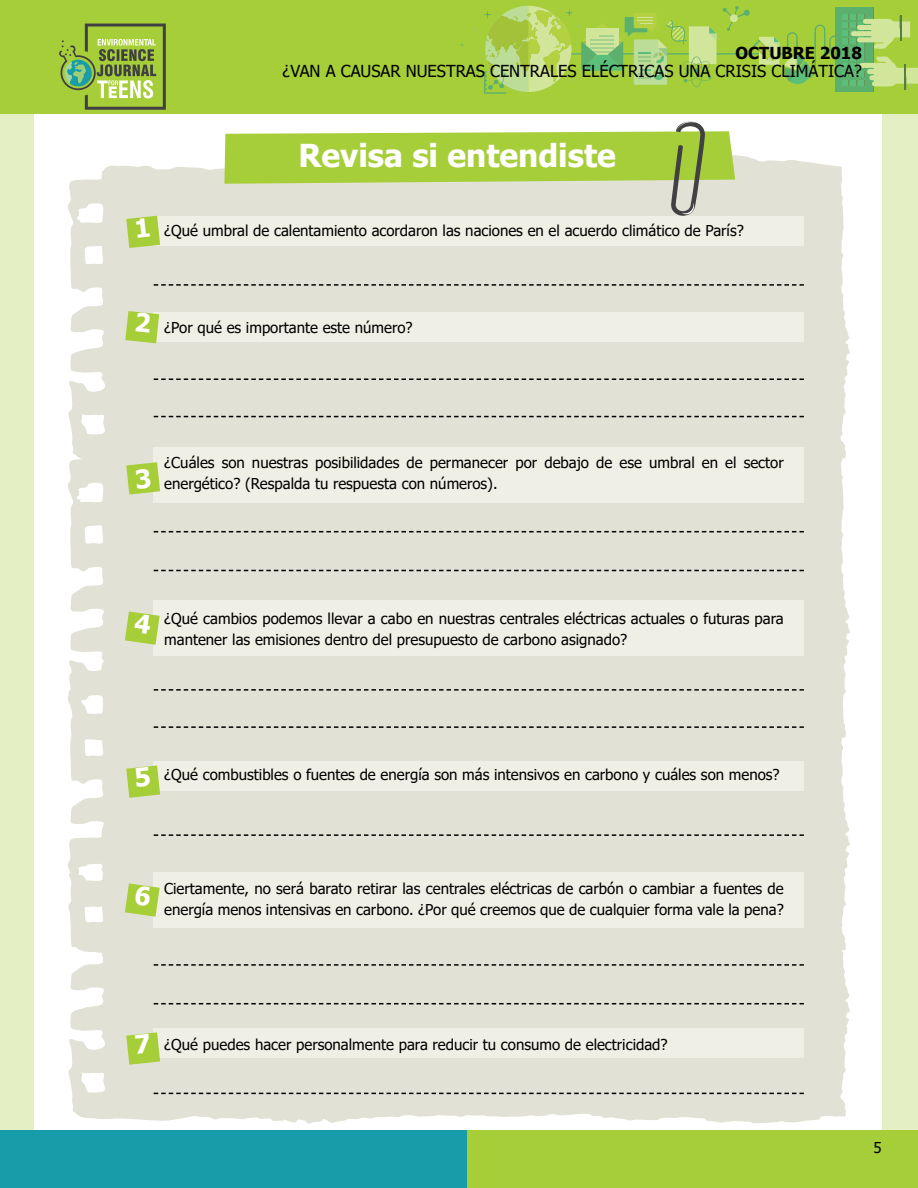
<style>
.page{position:relative;width:918px;height:1188px;background:#fff}
.page>*{position:absolute;margin:0;border:0;box-sizing:border-box;transform-origin:0 0}
.t1{font:700 31.5px "Tahoma";color:#fff}
.t2{font:16.5px "Tahoma";color:#000}
.t3{font:700 16.5px "Tahoma";color:#000}
.t4{font:15px/21px "Tahoma";color:#000}
</style>
<div class="page">
<div style="left:0;top:1px;width:918px;height:1186px;background:#e4f0c3"></div>
<div style="left:34px;top:113px;width:847px;height:1028px;background:#fff"></div>
<div style="left:450px;top:1130px;width:468px;height:58px;background:#a6ce39"></div>
<div style="left:0;top:1130px;width:466px;height:58px;background:#169da9"></div>
<svg style="left:68px;top:155px;width:782px;height:278px;background:#e2e2d6"></svg>
<svg style="left:68px;top:433px;width:782px;height:212px;background:#e1e1d6"></svg>
<div style="left:68px;top:645px;width:780px;height:167px;background:#e1e1d5"></div>
<div style="left:68px;top:812px;width:782px;height:312px;background:#e1e1d5"></div>
<div style="left:153px;top:216px;width:651px;height:29px;background:#f0efe5"></div>
<div style="left:153px;top:313px;width:651px;height:29px;background:#f0efe5"></div>
<div style="left:153px;top:447px;width:651px;height:29px;background:#f0efe5"></div>
<div style="left:153px;top:473px;width:651px;height:29px;background:#f0efe5"></div>
<div style="left:153px;top:601px;width:651px;height:29px;background:#f0efe5"></div>
<div style="left:153px;top:626px;width:651px;height:30px;background:#f0efe5"></div>
<div style="left:153px;top:873px;width:651px;height:29px;background:#f0efe5"></div>
<div style="left:153px;top:898px;width:651px;height:30px;background:#f0efe5"></div>
<div style="left:153px;top:761px;width:651px;height:30px;background:#f0efe5"></div>
<div style="left:153px;top:1028px;width:651px;height:30px;background:#f0efe5"></div>
<svg style="left:224px;top:121px;width:511px;height:95px;background:#c4d888"></svg>
<svg style="left:154px;top:284px;width:650px;height:2px"></svg>
<svg style="left:154px;top:379px;width:650px;height:1px"></svg>
<svg style="left:154px;top:416px;width:650px;height:1px"></svg>
<svg style="left:154px;top:531px;width:650px;height:1px"></svg>
<svg style="left:154px;top:570px;width:650px;height:1px"></svg>
<svg style="left:154px;top:689px;width:650px;height:2px"></svg>
<svg style="left:154px;top:726px;width:650px;height:2px"></svg>
<svg style="left:154px;top:834px;width:650px;height:2px"></svg>
<svg style="left:154px;top:964px;width:650px;height:2px"></svg>
<svg style="left:154px;top:1003px;width:650px;height:1px"></svg>
<svg style="left:154px;top:1093px;width:650px;height:1px"></svg>
<div style="left:0;top:0;width:918px;height:113px;background:#a6ce39"></div>
<div style="left:835px;top:7px;width:38px;height:85px;background:#5cb06d"></div>
<div style="left:867px;top:69px;width:23px;height:5px;background:#d2e69b;border-radius:2px"></div>
<div style="left:874px;top:63px;width:23px;height:23px;background:#d2e69b;border-radius:6px"></div>
<div style="left:872px;top:81px;width:17px;height:5px;background:#d2e69b;border-radius:2px"></div>
<div style="left:869px;top:75px;width:24px;height:5px;background:#d2e69b;border-radius:2px"></div>
<div style="left:859px;top:63px;width:24px;height:5px;background:#d2e69b;border-radius:2px"></div>
<div style="left:871px;top:19px;width:24px;height:23px;background:#d2e69b;border-radius:6px"></div>
<div style="left:863px;top:19px;width:23px;height:5px;background:#d2e69b;border-radius:2px"></div>
<div style="left:857px;top:25px;width:23px;height:5px;background:#d2e69b;border-radius:2px"></div>
<div style="left:857px;top:37px;width:23px;height:5px;background:#d2e69b;border-radius:2px"></div>
<div style="left:851px;top:31px;width:23px;height:5px;background:#d2e69b;border-radius:2px"></div>
<svg style="left:876px;top:57px;width:42px;height:32px"></svg>
<svg style="left:874px;top:16px;width:36px;height:33px"></svg>
<svg style="left:473px;top:6px;width:392px;height:88px"></svg>
<svg style="left:59px;top:24px;width:107px;height:86px"></svg>
<svg style="left:126px;top:216px;width:34px;height:32px"></svg>
<svg style="left:126px;top:765px;width:34px;height:33px"></svg>
<svg style="left:126px;top:1032px;width:34px;height:33px"></svg>
<svg style="left:125px;top:311px;width:34px;height:32px"></svg>
<svg style="left:125px;top:612px;width:35px;height:33px"></svg>
<svg style="left:125px;top:883px;width:35px;height:34px"></svg>
<svg style="left:126px;top:462px;width:34px;height:33px"></svg>
<p class="t3" style="left:736px;top:42px;width:128px">Octubre 2018</p>
<p class="t2" style="left:283px;top:60px;width:70px">¿Van a causar</p>
<p class="t2" style="left:406px;top:60px;width:22px">nuestras</p>
<p class="t2" style="left:490px;top:60px;width:41px">centrales</p>
<p class="t2" style="left:582px;top:60px;width:74px">eléctricas</p>
<p class="t2" style="left:679px;top:60px;width:185px">una crisis climática?</p>
<h1 class="t1" style="left:298px;top:133px;width:319px">Revisa si entendiste</h1>
<p class="t4" style="left:164px;top:221px;width:581px">¿Qué umbral de calentamiento acordaron las naciones en el acuerdo climático de París?</p>
<p class="t4" style="left:164px;top:318px;width:250px">¿Por qué es importante este número?</p>
<p class="t4" style="left:164px;top:453px;width:621px">¿Cuáles son nuestras posibilidades de permanecer por debajo de ese umbral en el sector energético? (Respalda tu respuesta con números).</p>
<p class="t4" style="left:164px;top:609px;width:621px">¿Qué cambios podemos llevar a cabo en nuestras centrales eléctricas actuales o futuras para mantener las emisiones dentro del presupuesto de carbono asignado?</p>
<p class="t4" style="left:164px;top:765px;width:617px">¿Qué combustibles o fuentes de energía son más intensivos en carbono y cuáles son menos?</p>
<p class="t4" style="left:164px;top:879px;width:621px">Ciertamente, no será barato retirar las centrales eléctricas de carbón o cambiar a fuentes de energía menos intensivas en carbono. ¿Por qué creemos que de cualquier forma vale la pena?</p>
<p class="t4" style="left:164px;top:1034px;width:505px">¿Qué puedes hacer personalmente para reducir tu consumo de electricidad?</p>
<p class="t4" style="left:874px;top:1138px;width:10px">5</p>
</div>
